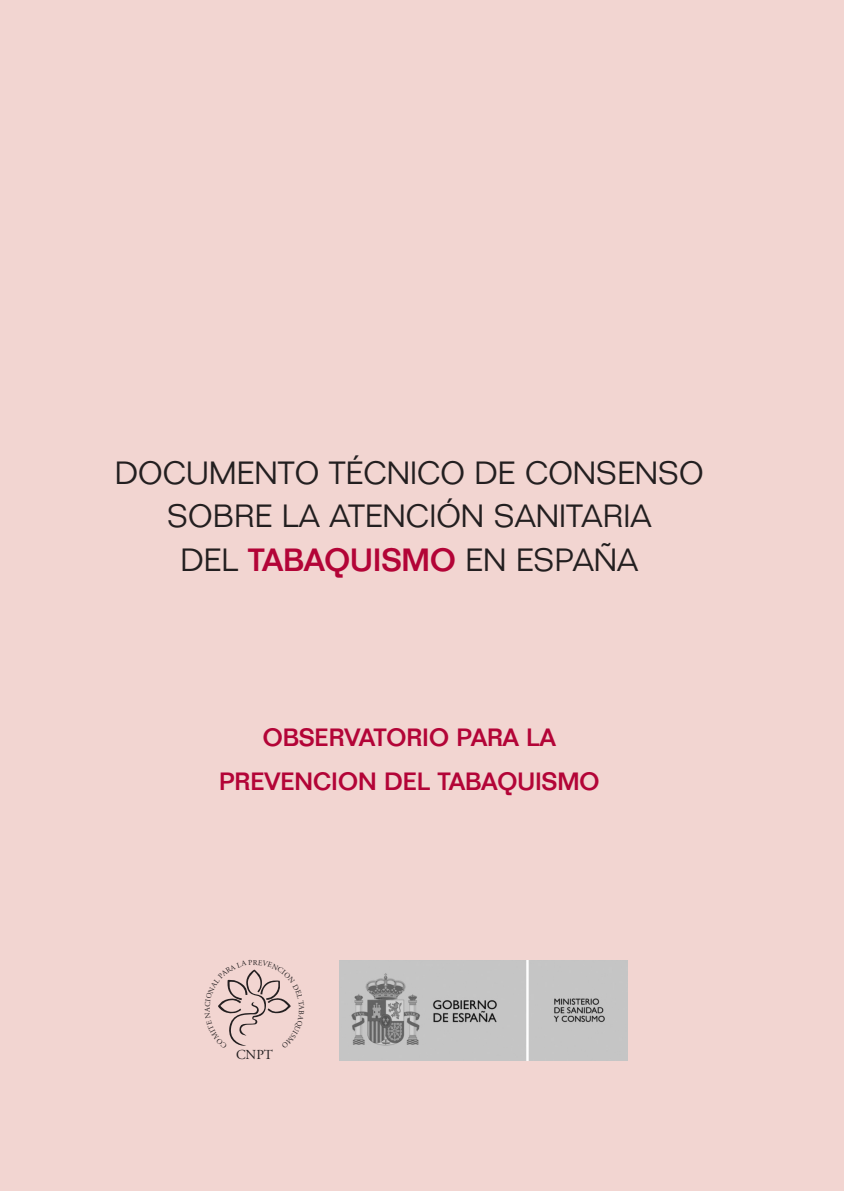
<style>
.page{position:relative;width:844px;height:1191px;background:#fff}
.page>*{position:absolute;margin:0;border:0;box-sizing:border-box;transform-origin:0 0}
.t1{font:300 31.5px/43.8px "Folio";color:#231f20;text-align:center}
.t2{font:500 24.5px/43.8px "Folio";color:#b30437;text-align:center}
.t3{font:13.65px "Adobe Garamond";color:#231f20}
.s1{font-weight:500;color:#b30437}
</style>
<div class="page">
<div style="left:0;top:0;width:843px;height:1191px;background:#f2d5d1"></div>
<svg style="left:204px;top:959px;width:100px;height:89px"></svg>
<p class="t1" style="left:115px;top:454px;width:590px">DOCUMENTO TÉCNICO DE CONSENSO<br>SOBRE LA ATENCIÓN SANITARIA<br>DEL <span class="s1">TABAQUISMO</span> EN ESPAÑA</p>
<p class="t2" style="left:219px;top:718px;width:382px">OBSERVATORIO PARA LA<br>PREVENCION DEL TABAQUISMO</p>
<p class="t3" style="left:236px;top:1049px;width:38px">CNPT</p>
</div>
